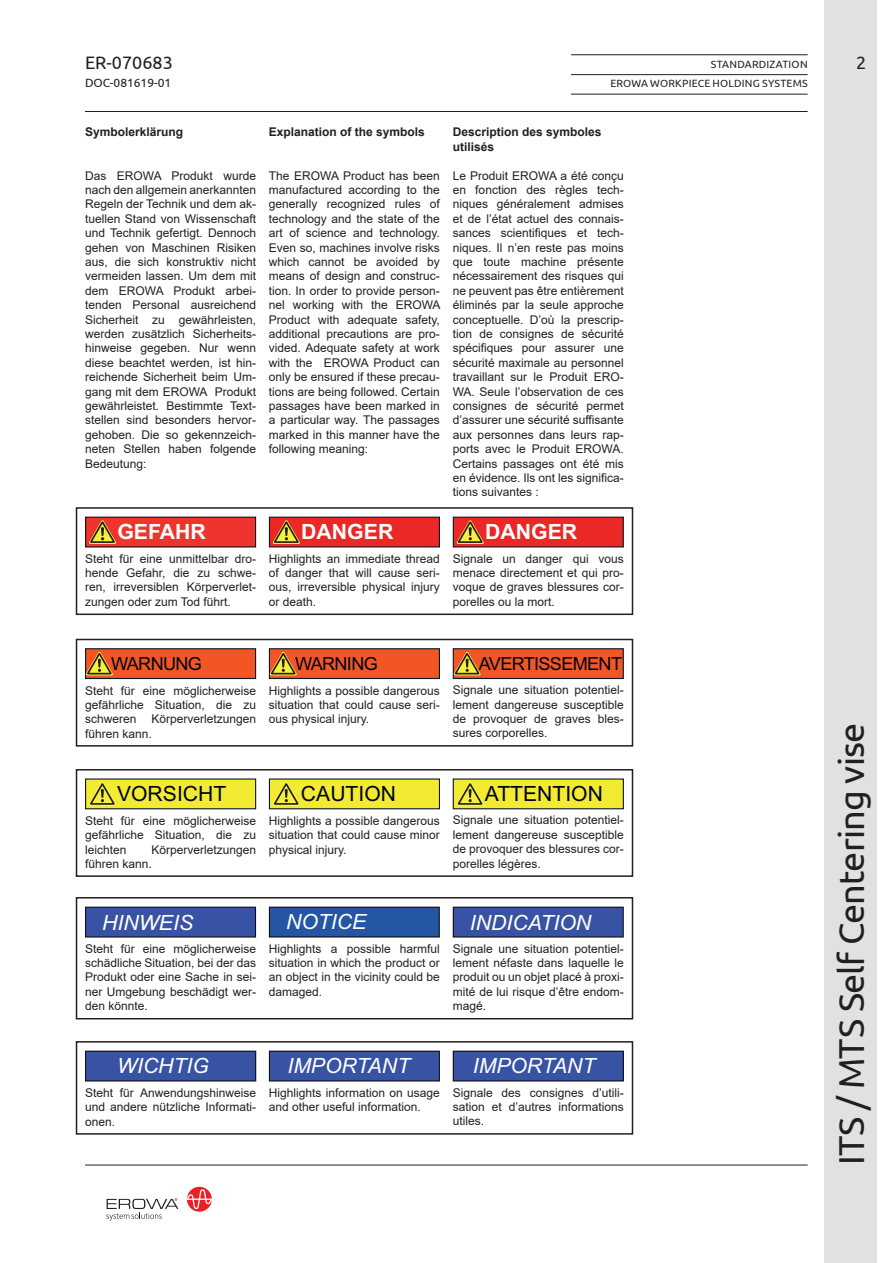
<style>
.page{position:relative;width:893px;height:1263px;background:#fff}
.page>*{position:absolute;margin:0;border:0;box-sizing:border-box;transform-origin:0 0}
.t1{font:36px "Ubuntu";letter-spacing:-.025em;color:#231f20}
.t2{font:italic 21px "Arial";color:#fff}
.t3{font:21px "Arial";color:#000517}
.t4{font:700 21px "Arial";color:#fff}
.t5{font:18px "Arial";letter-spacing:-.04em;color:#000517}
.t6{font:18px "Ubuntu";color:#231f20}
.t7{font:12px/14.4px "Arial";color:#231f20;text-align:justify}
.t8{font:700 12px/14.4px "Arial";color:#231f20}
.t9{font:12px "Ubuntu";color:#231f20}
.t10{font:10.5px "Ubuntu";letter-spacing:.02em;color:#231f20}
</style>
<div class="page">
<div style="left:824px;top:0;width:52px;height:1263px;background:#dfe1e2"></div>
<svg style="left:187px;top:1187px;width:25px;height:25px"></svg>
<svg style="left:106px;top:1198px;width:72px;height:22px"></svg>
<hr style="left:571px;top:54px;width:237px;height:1px;background:#231f20">
<hr style="left:571px;top:74px;width:237px;height:1px;background:#231f20">
<hr style="left:571px;top:94px;width:237px;height:1px;background:#231f20">
<hr style="left:85px;top:1165px;width:723px;height:1px;background:#231f20">
<hr style="left:85px;top:111px;width:723px;height:1px;background:#231f20">
<svg style="left:75px;top:507px;width:559px;height:628px"></svg>
<svg style="left:86px;top:517px;width:170px;height:30px;background:#dc392b"></svg>
<div style="left:85px;top:648px;width:171px;height:31px;border:1px solid #0f1728"></div>
<svg style="left:86px;top:649px;width:170px;height:30px;background:#df5725"></svg>
<svg style="left:86px;top:779px;width:170px;height:30px;background:#e1da32"></svg>
<div style="left:86px;top:907px;width:169px;height:30px;background:#3953a4"></div>
<div style="left:85px;top:907px;width:171px;height:31px;border:1px solid #120e15"></div>
<div style="left:86px;top:1051px;width:170px;height:30px;background:#3953a4"></div>
<div style="left:85px;top:1051px;width:171px;height:31px;border:1px solid #120e15"></div>
<svg style="left:269px;top:517px;width:170px;height:30px;background:#db2f27"></svg>
<div style="left:269px;top:648px;width:171px;height:31px;border:1px solid #0f1728"></div>
<svg style="left:269px;top:649px;width:170px;height:30px;background:#df5725"></svg>
<svg style="left:269px;top:779px;width:170px;height:30px;background:#e1da32"></svg>
<div style="left:269px;top:907px;width:170px;height:30px;background:#2456a4"></div>
<div style="left:269px;top:907px;width:171px;height:31px;border:1px solid #0e0e17"></div>
<div style="left:269px;top:1051px;width:170px;height:30px;background:#3953a4"></div>
<div style="left:269px;top:1051px;width:171px;height:31px;border:1px solid #120e15"></div>
<svg style="left:453px;top:517px;width:170px;height:30px;background:#db2f27"></svg>
<div style="left:453px;top:648px;width:171px;height:31px;border:1px solid #0f1728"></div>
<svg style="left:453px;top:649px;width:170px;height:30px;background:#df5725"></svg>
<svg style="left:453px;top:779px;width:170px;height:30px;background:#e1da32"></svg>
<div style="left:453px;top:907px;width:170px;height:30px;background:#3953a4"></div>
<div style="left:453px;top:907px;width:171px;height:31px;border:1px solid #120e15"></div>
<div style="left:453px;top:1051px;width:170px;height:30px;background:#3953a4"></div>
<div style="left:453px;top:1051px;width:171px;height:31px;border:1px solid #120e15"></div>
<h3 class="t6" style="left:85px;top:52px;width:89px">ER-070683</h3>
<p class="t10" style="left:711px;top:58px;width:98px">STANDARDIZATION</p>
<h3 class="t6" style="left:856px;top:52px;width:12px">2</h3>
<p class="t9" style="left:85px;top:76px;width:88px">DOC-081619-01</p>
<p class="t10" style="left:610px;top:78px;width:199px">EROWA WORKPIECE HOLDING SYSTEMS</p>
<p class="t8" style="left:85px;top:125px;width:99px">Symbolerklärung</p>
<p class="t7" style="left:85px;top:168px;width:173px">Das EROWA Produkt wurde nach den allgemein anerkannten Regeln der Technik und dem ak&shy;tuellen Stand von Wissenschaft und Technik gefertigt. Dennoch gehen von Maschinen Risiken aus, die sich konstruktiv nicht vermeiden lassen. Um dem mit dem EROWA Produkt arbei&shy;tenden Personal ausreichend Sicherheit zu gewährleisten, werden zusätzlich Sicherheits&shy;hinweise gegeben. Nur wenn diese beachtet werden, ist hin&shy;reichende Sicherheit beim Um&shy;gang mit dem EROWA Produkt gewährleistet. Bestimmte Text&shy;stellen sind besonders hervor&shy;gehoben. Die so gekennzeich&shy;neten Stellen haben folgende Bedeutung:</p>
<h2 class="t4" style="left:117px;top:520px;width:90px">GEFAHR</h2>
<p class="t8" style="left:269px;top:125px;width:157px">Explanation of the symbols</p>
<p class="t7" style="left:269px;top:168px;width:173px">The EROWA Product has been manufactured according to the generally recognized rules of technology and the state of the art of science and technology.<br>Even so, machines involve risks which cannot be avoided by means of design and construc&shy;tion. In order to provide person&shy;nel working with the EROWA Product with adequate safety, additional precautions are pro&shy;vided. Adequate safety at work with the EROWA Product can only be ensured if these precau&shy;tions are being followed. Certain passages have been marked in a particular way. The passages marked in this manner have the following meaning:</p>
<h2 class="t4" style="left:301px;top:520px;width:94px">DANGER</h2>
<p class="t8" style="left:453px;top:125px;width:150px">Description des symboles utilisés</p>
<p class="t7" style="left:453px;top:168px;width:173px">Le Produit EROWA a été conçu en fonction des règles tech&shy;niques généralement admises et de l’état actuel des connais&shy;sances scientifiques et tech&shy;niques. Il n’en reste pas moins que toute machine présente nécessairement des risques qui ne peuvent pas être entièrement éliminés par la seule approche conceptuelle. D’où la prescrip&shy;tion de consignes de sécurité spécifiques pour assurer une sécurité maximale au personnel travaillant sur le Produit ERO-WA. Seule l’observation de ces consignes de sécurité permet d’assurer une sécurité suffisante aux personnes dans leurs rap&shy;ports avec le Produit EROWA.<br>Certains passages ont été mis en évidence. Ils ont les significa&shy;tions suivantes :</p>
<h2 class="t4" style="left:485px;top:520px;width:94px">DANGER</h2>
<p class="t7" style="left:85px;top:551px;width:173px">Steht für eine unmittelbar dro&shy;hende Gefahr, die zu schwe&shy;ren, irreversiblen Körperverlet&shy;zungen oder zum Tod führt.</p>
<p class="t7" style="left:269px;top:551px;width:173px">Highlights an immediate thread of danger that will cause seri&shy;ous, irreversible physical injury or death.</p>
<p class="t7" style="left:453px;top:551px;width:173px">Signale un danger qui vous menace directement et qui pro&shy;voque de graves blessures cor&shy;porelles ou la mort.</p>
<h3 class="t5" style="left:111px;top:653px;width:92px">WARNUNG</h3>
<h3 class="t5" style="left:295px;top:653px;width:84px">WARNING</h3>
<h3 class="t5" style="left:479px;top:653px;width:145px">AVERTISSEMENT</h3>
<p class="t7" style="left:85px;top:683px;width:173px">Steht für eine möglicherweise gefährliche Situation, die zu schweren</p>
<p class="t7" style="left:85px;top:712px;width:173px;text-indent:66px">Körperverletzungen führen kann.</p>
<p class="t7" style="left:269px;top:683px;width:173px">Highlights a possible dangerous situation that could cause seri&shy;ous physical injury.</p>
<p class="t7" style="left:453px;top:683px;width:173px">Signale une situation potentiel&shy;lement dangereuse susceptible de provoquer de graves bles&shy;sures corporelles.</p>
<h2 class="t3" style="left:117px;top:782px;width:111px">VORSICHT</h2>
<p class="t7" style="left:85px;top:814px;width:173px">Steht für eine möglicherweise gefährliche Situation, die zu leichten</p>
<p class="t7" style="left:85px;top:842px;width:173px;text-indent:66px">Körperverletzungen führen kann.</p>
<h2 class="t3" style="left:301px;top:782px;width:97px">CAUTION</h2>
<p class="t7" style="left:269px;top:814px;width:173px">Highlights a possible dangerous situation that could cause minor physical injury.</p>
<h2 class="t3" style="left:485px;top:782px;width:120px">ATTENTION</h2>
<p class="t7" style="left:453px;top:813px;width:173px">Signale une situation potentiel&shy;lement dangereuse susceptible de provoquer des blessures cor&shy;porelles légères.</p>
<h2 class="t2" style="left:102px;top:910px;width:92px">HINWEIS</h2>
<p class="t7" style="left:85px;top:941px;width:173px">Steht für eine möglicherweise schädliche Situation, bei der das Produkt oder eine Sache in sei&shy;ner Umgebung beschädigt wer&shy;den könnte.</p>
<h2 class="t2" style="left:286px;top:910px;width:82px">NOTICE</h2>
<p class="t7" style="left:269px;top:941px;width:173px">Highlights a possible harmful situation in which the product or an object in the vicinity could be damaged.</p>
<h2 class="t2" style="left:470px;top:910px;width:123px">INDICATION</h2>
<p class="t7" style="left:453px;top:941px;width:173px">Signale une situation potentiel&shy;lement néfaste dans laquelle le produit ou un objet placé à proxi&shy;mité de lui risque d’être endom&shy;magé.</p>
<h2 class="t2" style="left:117px;top:1054px;width:93px">WICHTIG</h2>
<p class="t7" style="left:85px;top:1086px;width:173px">Steht für Anwendungshinweise und andere nützliche Informati&shy;onen.</p>
<h2 class="t2" style="left:287px;top:1054px;width:124px">IMPORTANT</h2>
<p class="t7" style="left:269px;top:1086px;width:173px">Highlights information on usage and other useful information.</p>
<h2 class="t2" style="left:473px;top:1054px;width:124px">IMPORTANT</h2>
<p class="t7" style="left:453px;top:1085px;width:173px">Signale des consignes d’utili&shy;sation et d’autres informations utiles.</p>
<h1 class="t1" style="left:830px;top:1165px;width:444px;rotate:-90deg">ITS / MTS Self Centering vise</h1>
</div>
